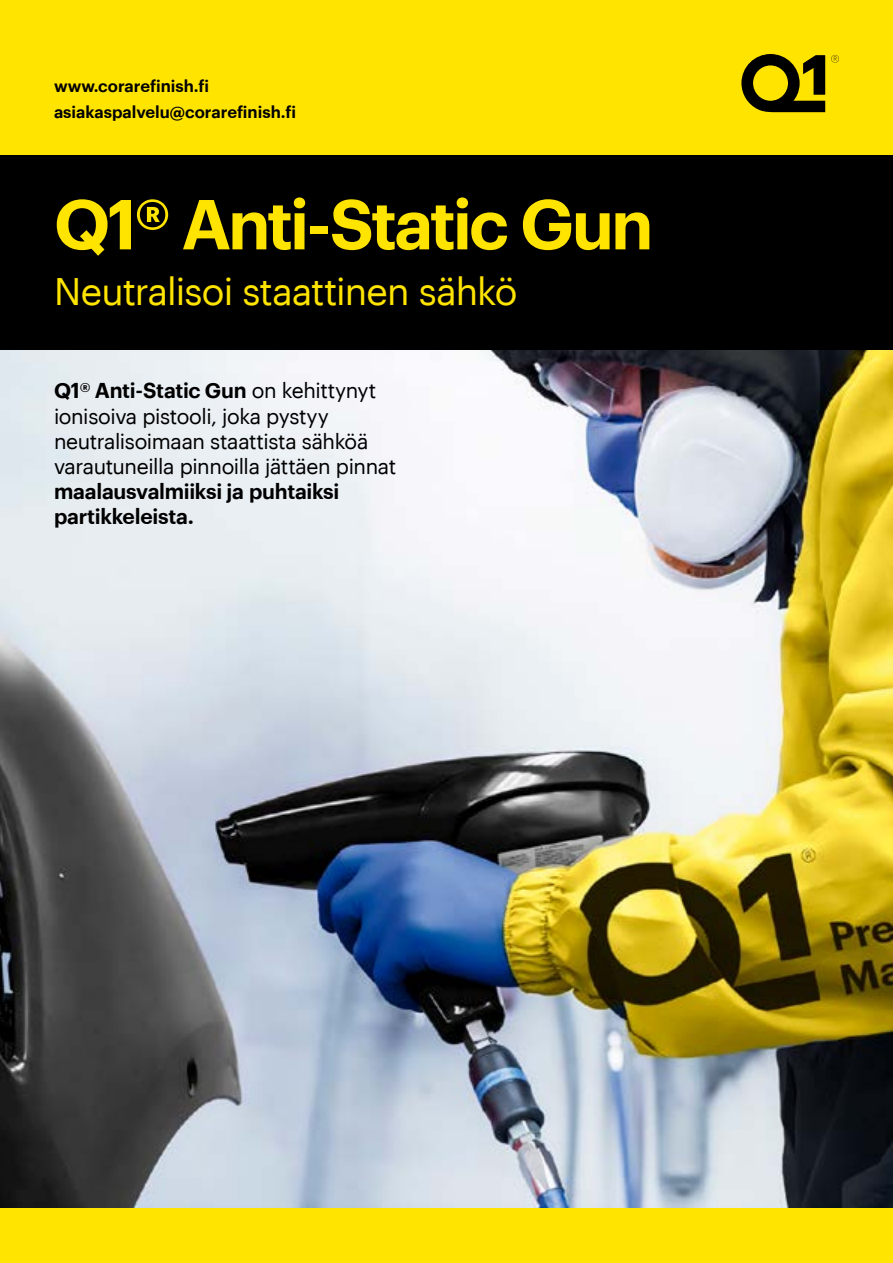
<style>
.page{position:relative;width:893px;height:1263px;background:#fff}
.page>*{position:absolute;margin:0;border:0;box-sizing:border-box;transform-origin:0 0}
.t1{font:600 69px "Graphik TT";letter-spacing:-.045em;color:#ffe400}
.t2{font:37.5px "Graphik TT";letter-spacing:-.025em;color:#ffe400}
.t3{font:21px/25.2px "Graphik TT";letter-spacing:-.02em;color:#000}
.t4{font:600 21px/25.2px "Graphik TT";letter-spacing:-.015em;color:#000}
.t5{font:600 16.5px/26px "Graphik TT";color:#000}
.s1{font-weight:600}
</style>
<div class="page">
<img style="left:0;top:350px;width:893px;height:859px">
<div style="left:0;top:155px;width:893px;height:195px;background:#000"></div>
<div style="left:0;top:0;width:893px;height:155px;background:#ffe400"></div>
<svg style="left:741px;top:54px;width:84px;height:58px"></svg>
<svg style="left:831px;top:55px;width:8px;height:8px"></svg>
<div style="left:0;top:1209px;width:893px;height:54px;background:#ffe400"></div>
<p class="t5" style="left:54px;top:71px;width:243px">www.corarefinish.fi asiakaspalvelu@corarefinish.fi</p>
<h1 class="t1" style="left:54px;top:171px;width:601px">Q1® Anti-Static Gun</h1>
<h2 class="t2" style="left:54px;top:263px;width:465px">Neutralisoi staattinen sähkö</h2>
<p class="t3" style="left:54px;top:376px;width:344px"><span class="s1">Q1® Anti-Static Gun</span> on kehittynyt ionisoiva pistooli, joka pystyy neutralisoimaan staattista sähköä varautuneilla pinnoilla jättäen pinnat</p>
<p class="t4" style="left:54px;top:477px;width:287px">maalausvalmiiksi ja puhtaiksi partikkeleista.</p>
</div>
